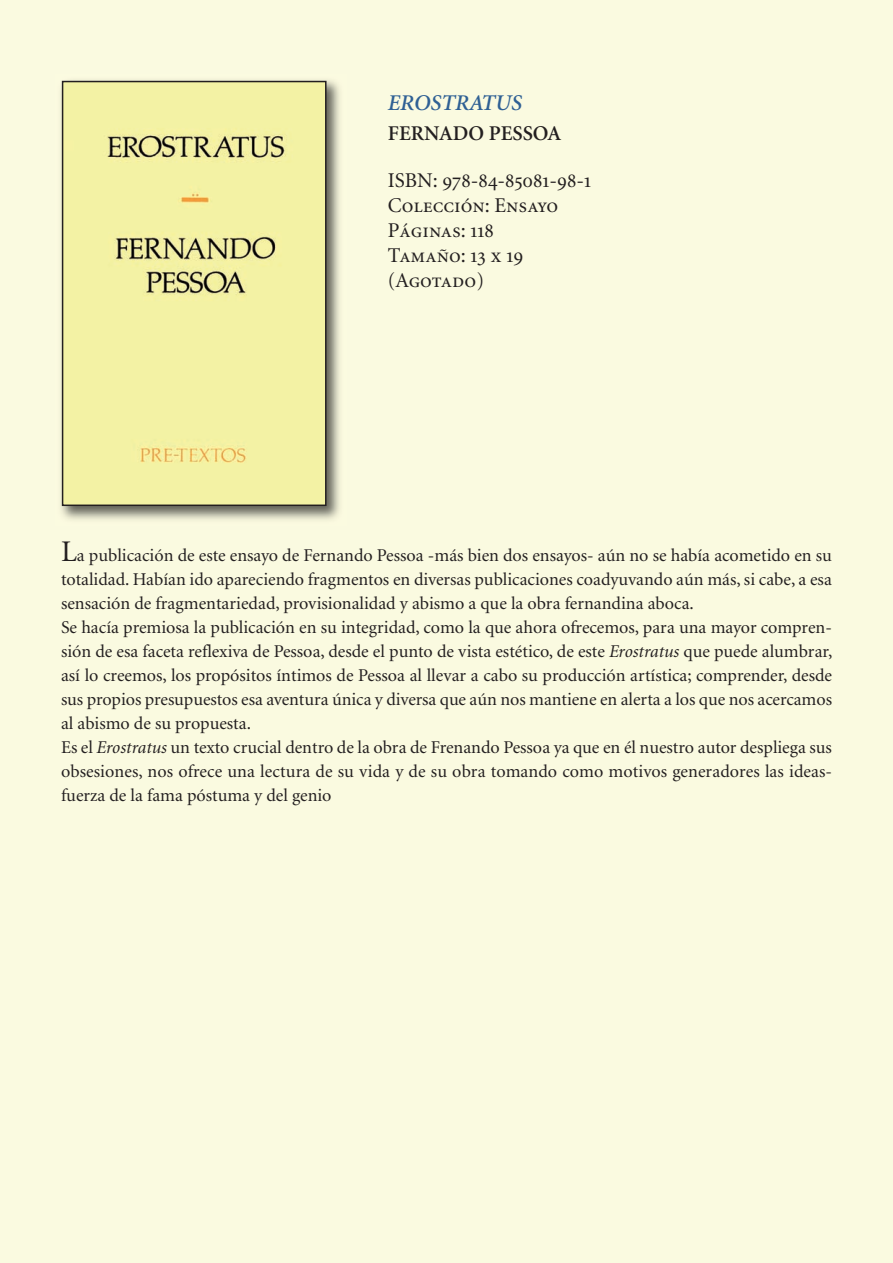
<style>
.page{position:relative;width:893px;height:1263px;background:#fafae0}
.page>*{position:absolute;margin:0;border:0;box-sizing:border-box;transform-origin:0 0}
.t1{font:italic 600 22.5px "Minion";color:#2f6094}
.t2{font:21px/25.2px "Minion Regular SC";color:#231f20}
.t3{font:600 21px "Minion";color:#231f20}
.t4{font:18px/24px "Minion";color:#231f20}
.s1{font-size:30px}
.s2{font-style:italic}
</style>
<div class="page">
<img style="left:61px;top:80px;width:279px;height:440px">
<div style="left:65px;top:84px;width:259px;height:419px;background:#f3f2a4"></div>
<div style="left:62px;top:81px;width:265px;height:425px;border:2px solid #231f20"></div>
<p class="t1" style="left:388px;top:94px;width:136px">EROSTRATUS</p>
<p class="t3" style="left:388px;top:125px;width:175px">FERNADO PESSOA</p>
<p class="t2" style="left:388px;top:168px;width:205px">ISBN: 978-84-85081-98-1<br>Colección: Ensayo<br>Páginas: 118<br>Tamaño: 13 x 19 (Agotado)</p>
<p class="t4" style="left:61px;top:544px;width:773px"><span class="s1">L</span>a publicación de este ensayo de Fernando Pessoa -más bien dos ensayos- aún no se había acometido en su totalidad. Habían ido apareciendo fragmentos en diversas publicaciones coadyuvando aún más, si cabe, a esa sensación de fragmentariedad, provisionalidad y abismo a que la obra fernandina aboca.<br>Se hacía premiosa la publicación en su integridad, como la que ahora ofrecemos, para una mayor compren&shy;sión de esa faceta reflexiva de Pessoa, desde el punto de vista estético, de este <span class="s2">Erostratus</span> que puede alumbrar, así lo creemos, los propósitos íntimos de Pessoa al llevar a cabo su producción artística; comprender, desde sus propios presupuestos esa aventura única y diversa que aún nos mantiene en alerta a los que nos acercamos al abismo de su propuesta.<br>Es el <span class="s2">Erostratus</span> un texto crucial dentro de la obra de Frenando Pessoa ya que en él nuestro autor despliega sus obsesiones, nos ofrece una lectura de su vida y de su obra tomando como motivos generadores las ideas&shy;fuerza de la fama póstuma y del genio</p>
</div>
